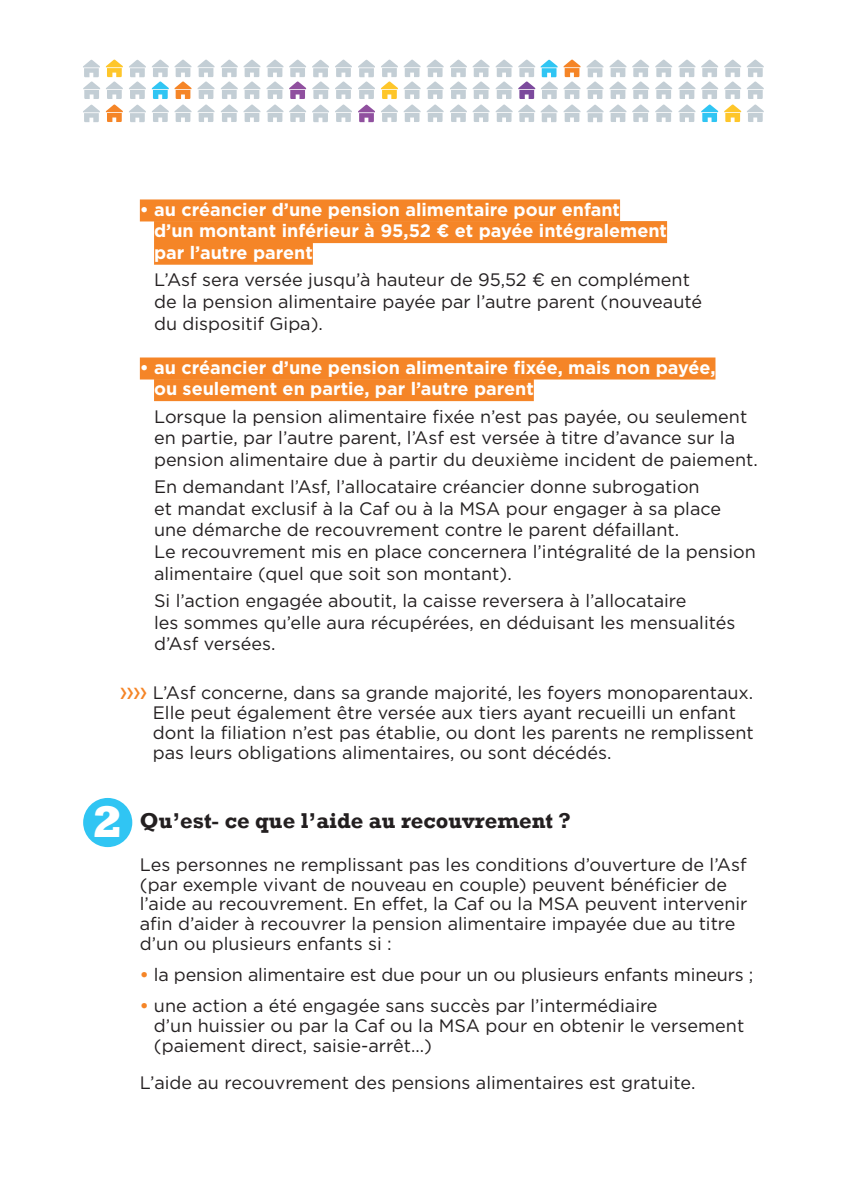
<style>
.page{position:relative;width:847px;height:1192px;background:#fff}
.page>*{position:absolute;margin:0;border:0;box-sizing:border-box;transform-origin:0 0}
.t1{font:800 45.4px "Rockwell";color:#fff}
.t2{font:700 22px "Rockwell";color:#231f20}
.t3{font:18px/21.6px "Gotham";color:#231f20}
.t4{font:700 18px/21.6px "Gotham";color:#fff}
.s1{font-family:"Rockwell";font-size:24px;color:#f58527}
.s2{font-weight:700;color:#f58527}
</style>
<div class="page">
<div style="left:140px;top:199px;width:480px;height:22px;background:#f58527"></div>
<div style="left:154px;top:221px;width:513px;height:22px;background:#f58527"></div>
<div style="left:154px;top:243px;width:159px;height:22px;background:#f58527"></div>
<div style="left:140px;top:357px;width:575px;height:22px;background:#f58527"></div>
<div style="left:154px;top:379px;width:380px;height:22px;background:#f58527"></div>
<div style="left:83px;top:798px;width:49px;height:49px;background:#30c5f3;border-radius:50%"></div>
<svg style="left:129px;top:60px;width:17px;height:39px"></svg>
<svg style="left:83px;top:60px;width:17px;height:39px"></svg>
<svg style="left:358px;top:60px;width:17px;height:39px"></svg>
<svg style="left:312px;top:60px;width:17px;height:39px"></svg>
<svg style="left:586px;top:60px;width:17px;height:39px"></svg>
<svg style="left:129px;top:105px;width:17px;height:17px"></svg>
<svg style="left:152px;top:59px;width:63px;height:63px"></svg>
<svg style="left:221px;top:59px;width:85px;height:63px"></svg>
<svg style="left:83px;top:105px;width:17px;height:17px"></svg>
<svg style="left:106px;top:59px;width:17px;height:63px"></svg>
<svg style="left:358px;top:105px;width:17px;height:17px"></svg>
<svg style="left:381px;top:59px;width:63px;height:63px"></svg>
<svg style="left:450px;top:59px;width:39px;height:63px"></svg>
<svg style="left:312px;top:105px;width:17px;height:17px"></svg>
<svg style="left:335px;top:59px;width:17px;height:63px"></svg>
<svg style="left:586px;top:105px;width:17px;height:17px"></svg>
<svg style="left:655px;top:59px;width:17px;height:63px"></svg>
<svg style="left:632px;top:59px;width:17px;height:63px"></svg>
<svg style="left:609px;top:59px;width:17px;height:63px"></svg>
<svg style="left:724px;top:59px;width:40px;height:63px"></svg>
<svg style="left:701px;top:59px;width:17px;height:63px"></svg>
<svg style="left:678px;top:59px;width:17px;height:63px"></svg>
<svg style="left:495px;top:59px;width:85px;height:63px"></svg>
<p class="t4" style="left:154px;top:198px;width:514px;text-indent:-14px">• au créancier d’une pension alimentaire pour enfant<br>d’un montant inférieur à 95,52 € et payée intégralement par l’autre parent</p>
<p class="t3" style="left:154px;top:269px;width:549px">L’Asf sera versée jusqu’à hauteur de 95,52 € en complément de la pension alimentaire payée par l’autre parent (nouveauté du dispositif Gipa).</p>
<p class="t4" style="left:154px;top:356px;width:563px;text-indent:-14px">• au créancier d’une pension alimentaire fixée, mais non payée, ou seulement en partie, par l’autre parent</p>
<p class="t3" style="left:154px;top:405px;width:605px">Lorsque la pension alimentaire fixée n’est pas payée, ou seulement en partie, par l’autre parent, l’Asf est versée à titre d’avance sur la pension alimentaire due à partir du deuxième incident de paiement.</p>
<p class="t3" style="left:154px;top:475px;width:603px">En demandant l’Asf, l’allocataire créancier donne subrogation<br>et mandat exclusif à la Caf ou à la MSA pour engager à sa place une démarche de recouvrement contre le parent défaillant.<br>Le recouvrement mis en place concernera l’intégralité de la pension alimentaire (quel que soit son montant).</p>
<p class="t3" style="left:154px;top:589px;width:583px">Si l’action engagée aboutit, la caisse reversera à l’allocataire<br>les sommes qu’elle aura récupérées, en déduisant les mensualités d’Asf versées.</p>
<p class="t3" style="left:153px;top:682px;width:602px;line-height:19.8px;text-indent:-33px"><span class="s1">››››</span> L’Asf concerne, dans sa grande majorité, les foyers monoparentaux.<br>Elle peut également être versée aux tiers ayant recueilli un enfant dont la filiation n’est pas établie, ou dont les parents ne remplissent pas leurs obligations alimentaires, ou sont décédés.</p>
<h1 class="t1" style="left:92px;top:795px;width:33px">2</h1>
<p class="t2" style="left:140px;top:807px;width:432px">Qu’est- ce que l’aide au recouvrement ?</p>
<p class="t3" style="left:140px;top:854px;width:609px;line-height:19.8px">Les personnes ne remplissant pas les conditions d’ouverture de l’Asf (par exemple vivant de nouveau en couple) peuvent bénéficier de l’aide au recouvrement. En effet, la Caf ou la MSA peuvent intervenir afin d’aider à recouvrer la pension alimentaire impayée due au titre d’un ou plusieurs enfants si :</p>
<p class="t3" style="left:140px;top:963px;width:615px"><span class="s2">•</span> la pension alimentaire est due pour un ou plusieurs enfants mineurs ;</p>
<p class="t3" style="left:154px;top:995px;width:592px;line-height:19.8px;text-indent:-14px"><span class="s2">•</span> une action a été engagée sans succès par l’intermédiaire<br>d’un huissier ou par la Caf ou la MSA pour en obtenir le versement (paiement direct, saisie-arrêt…)</p>
<p class="t3" style="left:140px;top:1071px;width:557px">L’aide au recouvrement des pensions alimentaires est gratuite.</p>
</div>
